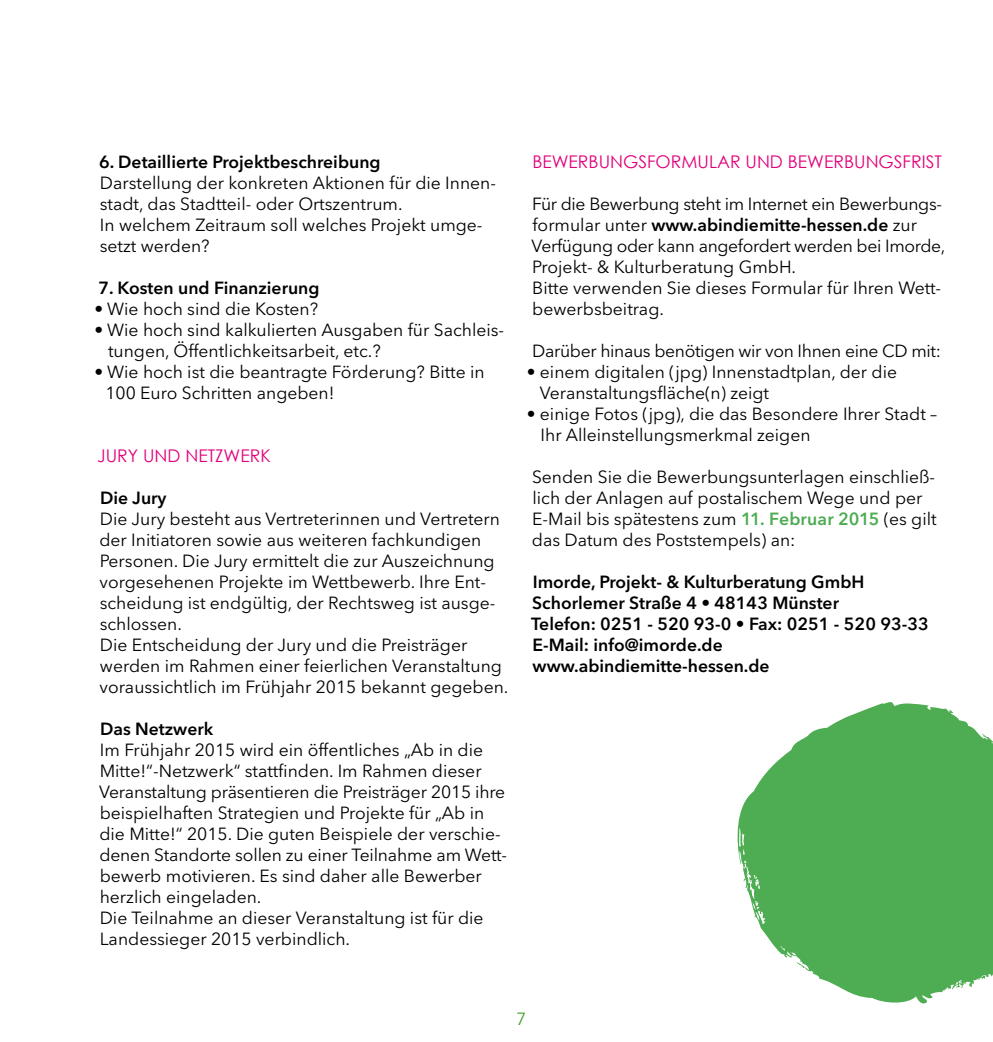
<style>
.page{position:relative;width:993px;height:1042px;background:#fff}
.page>*{position:absolute;margin:0;border:0;box-sizing:border-box;transform-origin:0 0}
.t1{font:17.5px/21px "Avenir Next LT Pro";color:#000}
.t2{font:17.5px/21px "Avenir Next LT Pro";letter-spacing:-.02em;color:#000}
.t3{font:600 17.5px/21px "Avenir Next LT Pro";color:#000}
.t4{font:17.5px "Century Gothic";color:#e2007a}
.t5{font:17.5px "Avenir Next LT Pro";color:#44a12b}
.s1{font-weight:600}
.s2{font-weight:600;color:#4eac52}
</style>
<div class="page">
<svg style="left:737px;top:702px;width:255px;height:302px;fill:#4eac52"></svg>
<p class="t3" style="left:99px;top:151px;width:283px">6. Detaillierte Projektbeschreibung</p>
<p class="t1" style="left:100px;top:172px;width:397px">Darstellung der konkreten Aktionen für die I nnen&shy;stadt, das Stadtteil- oder Ortszentrum.<br>I n welchem Zeitraum soll welches Projekt umge&shy;setzt werden?</p>
<p class="t3" style="left:98px;top:277px;width:222px">7. Kosten und Finanzierung</p>
<p class="t1" style="left:94px;top:298px;width:225px">• Wie hoch sind die Kosten?</p>
<p class="t1" style="left:108px;top:319px;width:397px;text-indent:-14px">• Wie hoch sind kalkulierten Ausgaben für Sachleis&shy;tungen, Öffentlichkeitsarbeit, etc.?</p>
<p class="t1" style="left:105px;top:361px;width:381px;text-indent:-11px">• Wie hoch ist die beantragte Förderung? B itte in<br>100 Euro Schritten angeben!</p>
<p class="t4" style="left:97px;top:443px;width:173px">JURY UND N ETZWERK</p>
<p class="t3" style="left:100px;top:487px;width:68px">Die Jury</p>
<p class="t1" style="left:99px;top:508px;width:410px">Die Jury besteht aus Vertreterinnen und Vertretern der I nitiatoren sowie aus weiteren fachkundigen Personen. Die Jury ermittelt die zur Auszeichnung vorgesehenen Projekte im Wettbewerb. I hre Ent&shy;scheidung ist endgültig, der Rechtsweg ist ausge&shy;schlossen.<br>Die Entscheidung der Jury und die Preisträger werden im Rahmen einer feierlichen Veranstaltung voraussichtlich im Frühjahr 2015 bekannt gegeben.</p>
<p class="t3" style="left:100px;top:718px;width:115px">Das Netzwerk</p>
<p class="t1" style="left:99px;top:739px;width:409px">I m Frühjahr 2015 wird ein öffentliches „Ab in die Mitte!“-Netzwerk“ stattfinden. I m Rahmen dieser Veranstaltung präsentieren die Preisträger 2015 ihre beispielhaften Strategien und Projekte für „Ab in die Mitte!“ 2015. Die guten Beispiele der verschie&shy;denen Standorte sollen zu einer Teilnahme am Wett&shy;bewerb motivieren. Es sind daher alle Bewerber herzlich eingeladen.<br>Die Teilnahme an dieser Veranstaltung ist für die Landessieger 2015 verbindlich.</p>
<p class="t4" style="left:532px;top:149px;width:411px">BEWERBUNGSFORMULAR UND BEWERBUNGSFRIST</p>
<p class="t2" style="left:531px;top:193px;width:415px">Für die Bewerbung steht im I nternet ein Bewerbungs&shy;formular unter <span class="s1">www.abindiemitte-hessen.de</span> zur Verfügung oder kann angefordert werden bei I morde, Projekt- &amp; Kulturberatung GmbH.<br>Bitte verwenden Sie dieses Formular für I hren Wett&shy;bewerbsbeitrag.</p>
<p class="t2" style="left:532px;top:340px;width:410px">Darüber hinaus benötigen wir von I hnen eine CD mit:</p>
<p class="t1" style="left:539px;top:361px;width:359px;text-indent:-13px">• einem digitalen (jpg) I nnenstadtplan, der die<br>Veranstaltungsfläche(n) zeigt</p>
<p class="t1" style="left:540px;top:403px;width:398px;text-indent:-14px">• einige Fotos (jpg), die das Besondere I hrer Stadt –<br>I hr Alleinstellungsmerkmal zeigen</p>
<p class="t1" style="left:532px;top:466px;width:406px">Senden Sie die Bewerbungsunterlagen einschließ&shy;lich der Anlagen auf postalischem Wege und per E-Mail bis spätestens zum <span class="s2">11. Februar 2015</span> (es gilt das Datum des Poststempels) an:</p>
<p class="t3" style="left:531px;top:571px;width:399px">Imorde, Projekt- &amp; Kulturberatung GmbH Schorlemer Straße 4 • 48143 Münster<br>Telefon: 0251 - 520 93-0 • Fax: 0251 - 520 93-33<br>E-Mail: info@imorde.de www.abindiemitte-hessen.de</p>
<p class="t5" style="left:516px;top:1009px;width:12px">7</p>
</div>
